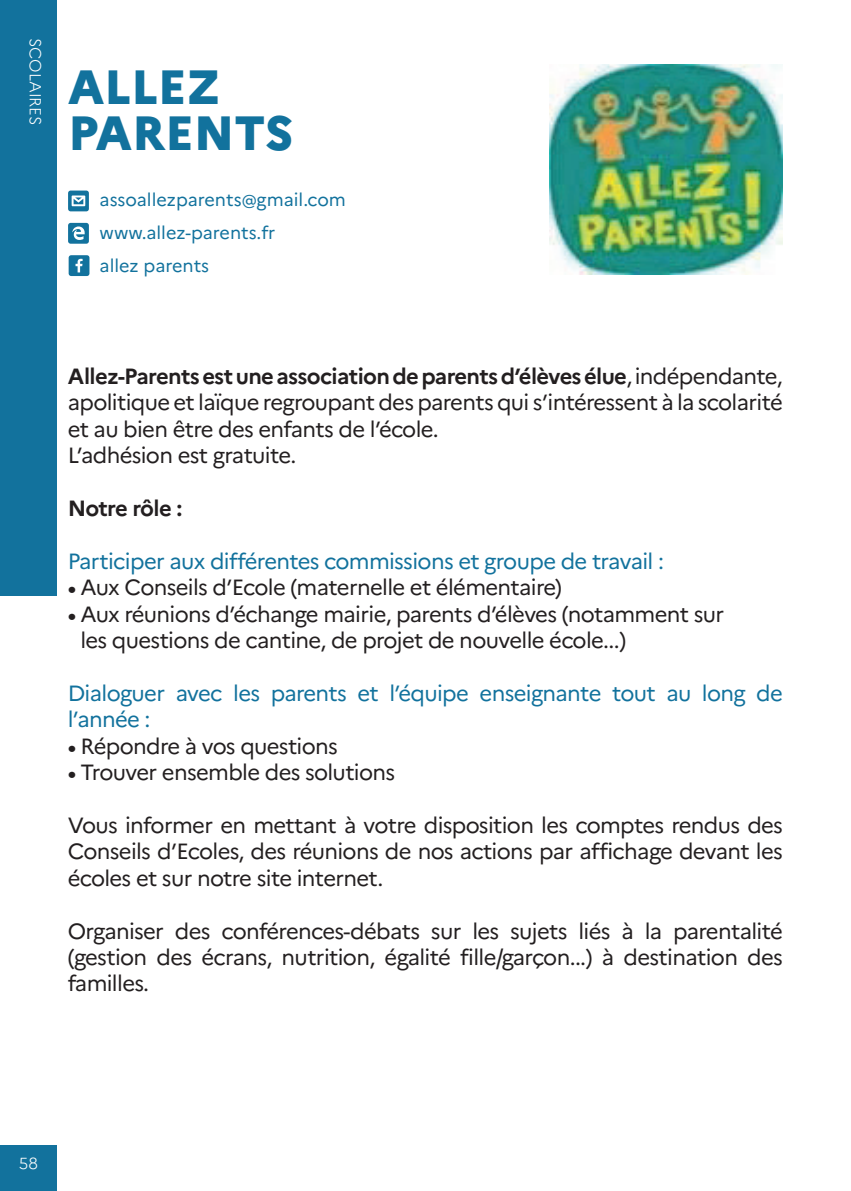
<style>
.page{position:relative;width:851px;height:1191px;background:#fff}
.page>*{position:absolute;margin:0;border:0;box-sizing:border-box;transform-origin:0 0}
.t1{font:800 48px/46px "Marianne";color:#12729d}
.t2{font:22px/26.4px "Marianne";letter-spacing:-.03em;color:#231f20}
.t3{font:22px/26.4px "Marianne";letter-spacing:-.03em;color:#12729d}
.t4{font:700 22px "Marianne";letter-spacing:-.035em;color:#231f20}
.t5{font:18px/33px "Marianne";color:#12729d}
.t6{font:300 16px "Marianne";color:#fff}
.s1{font-weight:700}
.s2{font-weight:700;font-size:20px}
</style>
<div class="page">
<div style="left:0;top:1145px;width:57px;height:46px;background:#12729d"></div>
<div style="left:0;top:0;width:57px;height:595px;background:#12729d"></div>
<img style="left:549px;top:64px;width:233px;height:211px">
<svg style="left:68px;top:190px;width:21px;height:21px"></svg>
<svg style="left:69px;top:255px;width:20px;height:21px"></svg>
<svg style="left:68px;top:223px;width:21px;height:21px"></svg>
<p class="t6" style="left:48px;top:38px;width:89px;rotate:90deg">SCOLAIRES</p>
<h1 class="t1" style="left:68px;top:60px;width:227px">ALLEZ<br>PARENTS</h1>
<p class="t5" style="left:100px;top:182px;width:248px">assoallezparents@gmail.com www.allez-parents.fr<br>allez parents</p>
<p class="t2" style="left:68px;top:361px;width:716px"><span class="s1">Allez-Parents est une association de parents d’élèves élue</span>, indépendante, apolitique et laïque regroupant des parents qui s’intéressent à la scolarité et au bien être des enfants de l’école.<br>L’adhésion est gratuite.</p>
<p class="t4" style="left:68px;top:491px;width:116px">Notre rôle :</p>
<p class="t3" style="left:68px;top:546px;width:597px">Participer aux différentes commissions et groupe de travail :</p>
<p class="t2" style="left:68px;top:572px;width:495px"><span class="s2">•</span> Aux Conseils d’Ecole (maternelle et élémentaire)</p>
<p class="t2" style="left:80px;top:599px;width:645px;text-indent:-13px"><span class="s2">•</span> Aux réunions d’échange mairie, parents d’élèves (notamment sur les questions de cantine, de projet de nouvelle école...)</p>
<p class="t3" style="left:68px;top:678px;width:716px">Dialoguer avec les parents et l’équipe enseignante tout au long de l’année :</p>
<p class="t2" style="left:68px;top:731px;width:272px"><span class="s2">•</span> Répondre à vos questions</p>
<p class="t2" style="left:68px;top:757px;width:329px"><span class="s2">•</span> Trouver ensemble des solutions</p>
<p class="t2" style="left:68px;top:810px;width:716px;text-align:justify">Vous informer en mettant à votre disposition les comptes rendus des Conseils d’Ecoles, des réunions de nos actions par affichage devant les écoles et sur notre site internet.</p>
<p class="t2" style="left:68px;top:915px;width:716px;text-align:justify">Organiser des conférences-débats sur les sujets liés à la parentalité (gestion des écrans, nutrition, égalité fille/garçon...) à destination des familles.</p>
<p class="t6" style="left:19px;top:1151px;width:21px">58</p>
</div>
